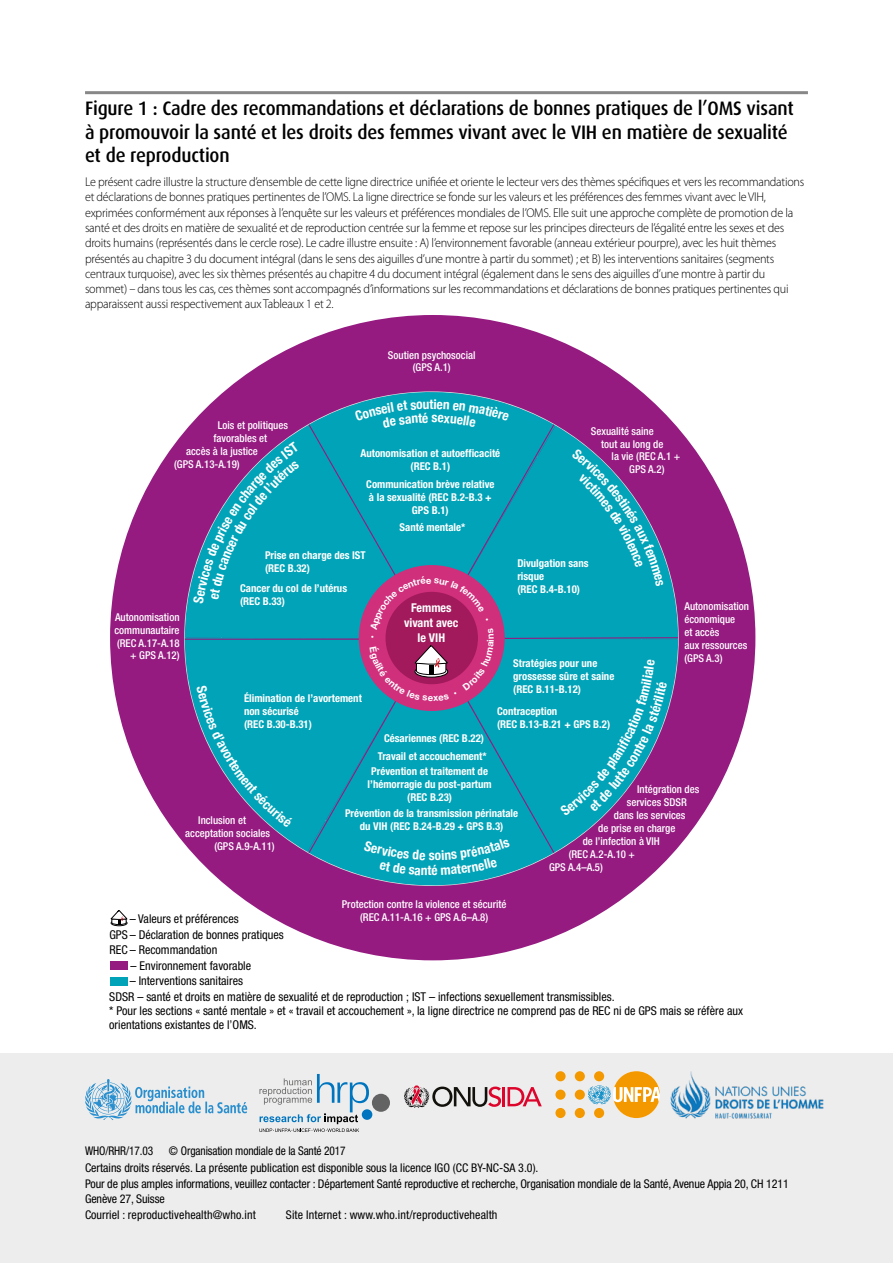
<style>
.page{position:relative;width:893px;height:1263px;background:#fff}
.page>*{position:absolute;margin:0;border:0;box-sizing:border-box;transform-origin:0 0}
.table_title{font:500 19.5px/23.4px "Dax Pro";letter-spacing:-.01em;color:#000;scale:.95 1}
.t1{font:700 condensed 13.5px "Helvetica Neue";color:#fff}
.note{font:300 12.75px/15.3px "Myriad Pro";letter-spacing:-.02em;color:#000;scale:.95 1}
.t2{font:condensed 12.15px/14.9px "Helvetica Neue";color:#000}
.t3{font:700 condensed 12.15px/14.9px "Helvetica Neue";color:#fff;text-align:center}
.t4{font:condensed 12px/16.5px "Helvetica Neue LT Std";letter-spacing:-.01em;color:#000;scale:.95 1}
.t5{font:condensed 12px/16.5px "Helvetica Neue LT Std";letter-spacing:.01em;color:#000}
.t6{font:700 condensed 10.8px/12.9px "Helvetica Neue";color:#fff}
.t7{font:500 condensed 10.8px/12.9px "Helvetica Neue";color:#fff;text-align:center}
</style>
<div class="page">
<div style="left:0;top:1053px;width:893px;height:210px;background:#ededed"></div>
<div style="left:372px;top:1094px;width:18px;height:18px;background:#646363;border-radius:50%"></div>
<div style="left:362px;top:1109px;width:10px;height:11px;background:#0075bf;border-radius:50%"></div>
<svg style="left:259px;top:1074px;width:110px;height:58px"></svg>
<svg style="left:85px;top:1079px;width:162px;height:41px"></svg>
<svg style="left:404px;top:1085px;width:138px;height:23px"></svg>
<div style="left:575px;top:1089px;width:10px;height:11px;background:#f49800;border-radius:50%"></div>
<div style="left:575px;top:1108px;width:10px;height:10px;background:#f49800;border-radius:50%"></div>
<div style="left:575px;top:1071px;width:10px;height:10px;background:#f49800;border-radius:50%"></div>
<div style="left:555px;top:1089px;width:11px;height:11px;background:#f49800;border-radius:50%"></div>
<div style="left:555px;top:1108px;width:11px;height:10px;background:#f49800;border-radius:50%"></div>
<div style="left:555px;top:1071px;width:11px;height:10px;background:#f49800;border-radius:50%"></div>
<svg style="left:588px;top:1071px;width:69px;height:47px"></svg>
<img style="left:657px;top:1071px;width:167px;height:48px">
<div style="left:110px;top:315px;width:645px;height:645px;background:#951b81;border-radius:50%"></div>
<svg style="left:371px;top:391px;width:121px;height:8px"></svg>
<svg style="left:359px;top:875px;width:145px;height:11px;fill:#00a3b7"></svg>
<svg style="left:185px;top:652px;width:122px;height:200px;fill:#00a3b7"></svg>
<svg style="left:185px;top:425px;width:122px;height:227px;fill:#00a3b7"></svg>
<hr style="left:185px;top:639px;width:246px;height:1px;background:#951b81">
<div style="left:110px;top:977px;width:18px;height:9px;background:#00a3b7"></div>
<div style="left:110px;top:961px;width:18px;height:9px;background:#951b81"></div>
<svg style="left:111px;top:910px;width:16px;height:15px"></svg>
<hr style="left:85px;top:91px;width:723px;height:3px;background:#878787">
<svg style="left:193px;top:442px;width:107px;height:161px"></svg>
<svg style="left:196px;top:685px;width:97px;height:142px"></svg>
<svg style="left:307px;top:399px;width:372px;height:476px;background:#2786a9"></svg>
<p class="table_title" style="left:85px;top:96px;width:748px">Figure 1 : Cadre des recommandations et déclarations de bonnes pratiques de l’OMS visant à promouvoir la santé et les droits des femmes vivant avec le VIH en matière de sexualité et de reproduction</p>
<p class="note" style="left:85px;top:174px;width:759px">Le présent cadre illustre la structure d’ensemble de cette ligne directrice unifiée et oriente le lecteur vers des thèmes spécifiques et vers les recommandations et déclarations de bonnes pratiques pertinentes de l’OMS. La ligne directrice se fonde sur les valeurs et les préférences des femmes vivant avec le VIH, exprimées conformément aux réponses à l’enquête sur les valeurs et préférences mondiales de l’OMS. Elle suit une approche complète de promotion de la santé et des droits en matière de sexualité et de reproduction centrée sur la femme et repose sur les principes directeurs de l’égalité entre les sexes et des droits humains (représentés dans le cercle rose). Le cadre illustre ensuite : A) l’environnement favorable (anneau extérieur pourpre), avec les huit thèmes présentés au chapitre 3 du document intégral (dans le sens des aiguilles d’une montre à partir du sommet) ; et B) les interventions sanitaires (segments centraux turquoise), avec les six thèmes présentés au chapitre 4 du document intégral (également dans le sens des aiguilles d’une montre à partir du sommet) – dans tous les cas, ces thèmes sont accompagnés d’informations sur les recommandations et déclarations de bonnes pratiques pertinentes qui apparaissent aussi respectivement aux Tableaux 1 et 2.</p>
<p class="t7" style="left:388px;top:348px;width:89px">Soutien psychosocial (GPS A.1)</p>
<p class="t7" style="left:218px;top:419px;width:72px">Lois et politiques</p>
<p class="t7" style="left:214px;top:432px;width:55px">favorables et</p>
<p class="t7" style="left:186px;top:445px;width:73px">accès à la justice</p>
<p class="t7" style="left:174px;top:458px;width:67px">(GPS A.13-A.19)</p>
<p class="t1" style="left:430px;top:393px;width:5px">t</p>
<p class="t6" style="left:360px;top:446px;width:141px;text-align:center">Autonomisation et autoefficacité (REC B.1)</p>
<p class="t6" style="left:366px;top:477px;width:130px;text-align:center">Communication brève relative à la sexualité (REC B.2-B.3 +<br>GPS B.1)</p>
<p class="t6" style="left:400px;top:520px;width:67px">Santé mentale*</p>
<p class="t7" style="left:591px;top:424px;width:64px">Sexualité saine</p>
<p class="t7" style="left:601px;top:437px;width:64px">tout au long de</p>
<p class="t7" style="left:612px;top:450px;width:70px">la vie (REC A.1 +</p>
<p class="t7" style="left:629px;top:463px;width:37px">GPS A.2)</p>
<p class="t7" style="left:114px;top:610px;width:67px;text-align:right">Autonomisation communautaire (REC A.17-A.18 + GPS A.12)</p>
<p class="t6" style="left:265px;top:548px;width:102px">Prise en charge des IST (REC B.32)</p>
<p class="t6" style="left:240px;top:582px;width:109px">Cancer du col de l’utérus (REC B.33)</p>
<p class="t6" style="left:244px;top:691px;width:119px">Élimination de l’avortement non sécurisé<br>(REC B.30-B.31)</p>
<p class="t3" style="left:404px;top:600px;width:56px">Femmes vivant avec le VIH</p>
<p class="t6" style="left:517px;top:556px;width:73px">Divulgation sans risque<br>(REC B.4-B.10)</p>
<p class="t6" style="left:513px;top:656px;width:103px">Stratégies pour une grossesse sûre et saine (REC B.11-B.12)</p>
<p class="t6" style="left:497px;top:705px;width:115px">Contraception<br>(REC B.13-B.21 + GPS B.2)</p>
<p class="t7" style="left:684px;top:600px;width:66px;text-align:left">Autonomisation économique<br>et accès<br>aux ressources (GPS A.3)</p>
<p class="t7" style="left:198px;top:813px;width:49px">Inclusion et</p>
<p class="t7" style="left:185px;top:826px;width:86px">acceptation sociales</p>
<p class="t7" style="left:214px;top:839px;width:62px">(GPS A.9-A.11)</p>
<p class="t2" style="left:130px;top:911px;width:111px">– Valeurs et préférences</p>
<p class="t2" style="left:109px;top:942px;width:109px">REC – Recommandation</p>
<p class="t2" style="left:109px;top:927px;width:176px">GPS – Déclaration de bonnes pratiques</p>
<p class="t2" style="left:131px;top:958px;width:122px">– Environnement favorable</p>
<p class="t2" style="left:130px;top:973px;width:115px">– Interventions sanitaires</p>
<p class="t6" style="left:378px;top:729px;width:110px;line-height:17.9px;text-align:center">Césariennes (REC B.22)<br>Travail et accouchement*</p>
<p class="t6" style="left:368px;top:765px;width:126px;text-align:center">Prévention et traitement de l’hémorragie du post-partum (REC B.23)</p>
<p class="t6" style="left:345px;top:806px;width:175px;text-align:center">Prévention de la transmission périnatale du VIH (REC B.24-B.29 + GPS B.3)</p>
<p class="t1" style="left:429px;top:844px;width:7px">s</p>
<p class="t7" style="left:342px;top:897px;width:166px">Protection contre la violence et sécurité (REC A.11-A.16 + GPS A.6–A.8)</p>
<p class="t7" style="left:637px;top:783px;width:64px">Intégration des</p>
<p class="t7" style="left:627px;top:796px;width:62px">services SDSR</p>
<p class="t7" style="left:614px;top:809px;width:73px">dans les services</p>
<p class="t7" style="left:598px;top:822px;width:79px">de prise en charge</p>
<p class="t7" style="left:583px;top:835px;width:79px">de l’infection à VIH</p>
<p class="t7" style="left:569px;top:848px;width:68px">(REC A.2-A.10 +</p>
<p class="t7" style="left:549px;top:861px;width:55px">GPS A.4–A.5)</p>
<p class="t2" style="left:109px;top:989px;width:635px">SDSR – santé et droits en matière de sexualité et de reproduction ; IST – infections sexuellement transmissibles.<br>* Pour les sections « santé mentale » et « travail et accouchement », la ligne directrice ne comprend pas de REC ni de GPS mais se réfère aux</p>
<p class="t2" style="left:109px;top:1017px;width:149px">orientations existantes de l’OMS.</p>
<p class="t4" style="left:85px;top:1142px;width:742px;text-indent:84px">© Organisation mondiale de la Santé 2017<br>Certains droits réservés. La présente publication est disponible sous la licence IGO (CC BY-NC-SA 3.0).<br>Pour de plus amples informations, veuillez contacter : Département Santé reproductive et recherche, Organisation mondiale de la Santé, Avenue Appia 20, CH 1211</p>
<p class="t5" style="left:85px;top:1190px;width:172px">Genève 27, Suisse<br>Courriel : reproductivehealth@who.int</p>
<p class="t4" style="left:85px;top:1142px;width:73px">WHO/RHR/17.03</p>
<p class="t5" style="left:286px;top:1206px;width:213px">Site Internet : www.who.int/reproductivehealth</p>
</div>
